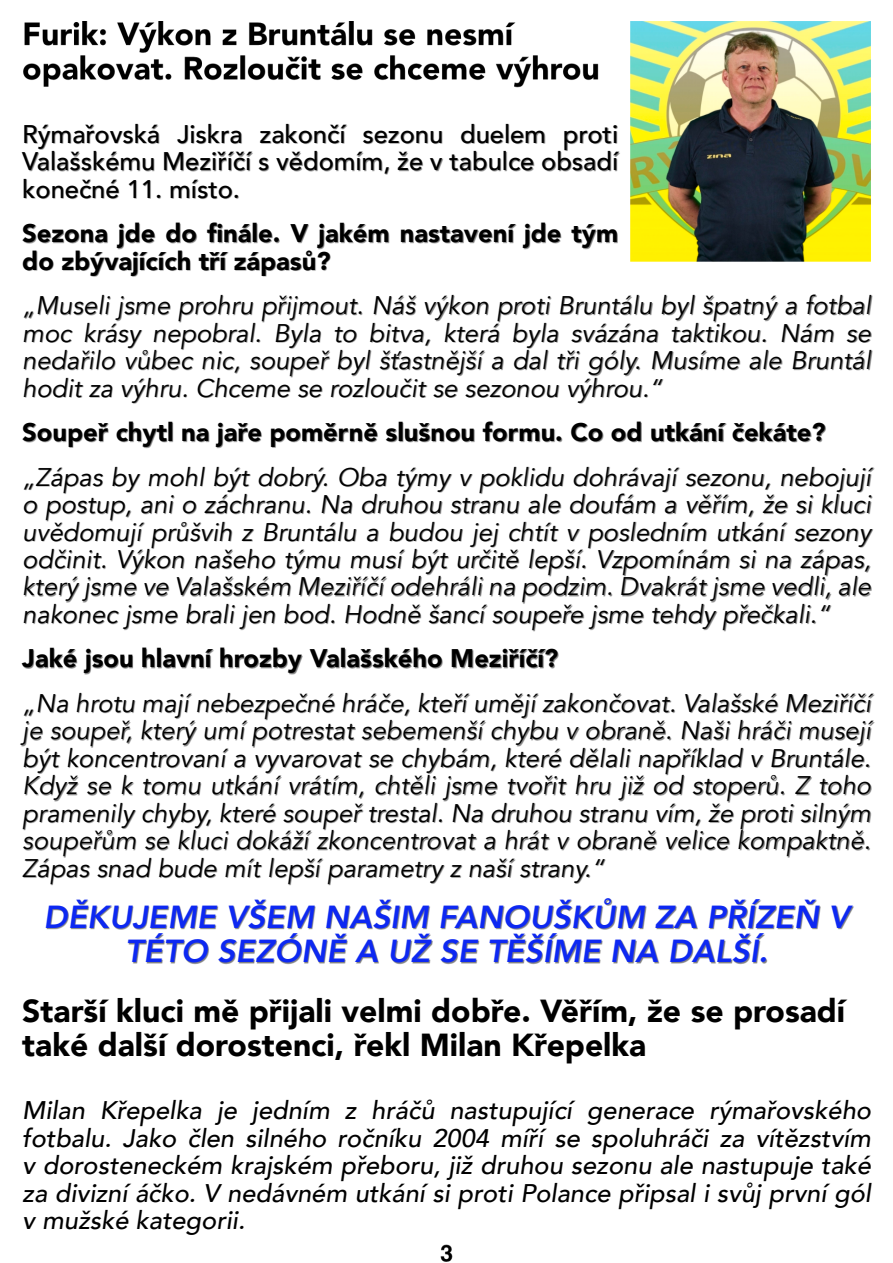
<style>
.page{position:relative;width:893px;height:1263px;background:#fff}
.page>*{position:absolute;margin:0;border:0;box-sizing:border-box;transform-origin:0 0}
.t1{font:900 31.8px/34.3px "Avenir";color:#000}
.t2{font:italic 800 31.8px/34.3px "Avenir";color:#0d28f2;text-align:center}
.t3{font:italic 25.5px/27.5px "Avenir";color:#000;text-align:justify}
.t4{font:italic 500 25.5px/27.5px "Avenir";color:#000;text-align:justify}
.t5{font:900 25.5px/27.5px "Avenir";color:#000}
.t6{font:500 25.5px/27.5px "Avenir";color:#000;text-align:justify}
</style>
<div class="page">
<img style="left:21px;top:21px;width:853px;height:1241px">
<img style="left:630px;top:21px;width:240px;height:241px">
<p class="t6" style="left:22px;top:121px;width:597px">Rýmařovská Jiskra zakončí sezonu duelem proti Valašskému Meziříčí s vědomím, že v tabulce obsadí konečné 11. místo.</p>
<p class="t5" style="left:22px;top:220px;width:597px">Sezona jde do finále. V jakém nastavení jde tým do zbývajících tří zápasů?</p>
<p class="t3" style="left:22px;top:292px;width:850px">„Museli jsme prohru přĳmout. Náš výkon proti Bruntálu byl špatný a fotbal moc krásy nepobral. Byla to bitva, která byla svázána taktikou. Nám se nedařilo vůbec nic, soupeř byl šťastnější a dal tři góly. Musíme ale Bruntál hodit za výhru. Chceme se rozloučit se sezonou výhrou.“</p>
<p class="t5" style="left:22px;top:419px;width:804px">Soupeř chytl na jaře poměrně slušnou formu. Co od utkání čekáte?</p>
<p class="t3" style="left:22px;top:464px;width:850px">„Zápas by mohl být dobrý. Oba týmy v poklidu dohrávají sezonu, nebojují o postup, ani o záchranu. Na druhou stranu ale doufám a věřím, že si kluci uvědomují průšvih z Bruntálu a budou jej chtít v posledním utkání sezony odčinit. Výkon našeho týmu musí být určitě lepší. Vzpomínám si na zápas, který jsme ve Valašském Meziříčí odehráli na podzim. Dvakrát jsme vedli, ale nakonec jsme brali jen bod. Hodně šancí soupeře jsme tehdy přečkali.“</p>
<p class="t5" style="left:22px;top:646px;width:537px">Jaké jsou hlavní hrozby Valašského Meziříčí?</p>
<p class="t3" style="left:22px;top:690px;width:850px">„Na hrotu mají nebezpečné hráče, kteří umějí zakončovat. Valašské Meziříčí je soupeř, který umí potrestat sebemenší chybu v obraně. Naši hráči musejí být koncentrovaní a vyvarovat se chybám, které dělali například v Bruntále.<br>Když se k tomu utkání vrátím, chtěli jsme tvořit hru již od stoperů. Z toho pramenily chyby, které soupeř trestal. Na druhou stranu vím, že proti silným soupeřům se kluci dokáží zkoncentrovat a hrát v obraně velice kompaktně.<br>Zápas snad bude mít lepší parametry z naší strany.“</p>
<p class="t2" style="left:44px;top:901px;width:807px">DĚKUJEME VŠEM NAŠIM FANOUŠKŮM ZA PŘÍZEŇ V<br>TÉTO SEZÓNĚ A UŽ SE TĚŠÍME NA DALŠÍ.</p>
<p class="t1" style="left:22px;top:994px;width:824px">Starší kluci mě přijali velmi dobře. Věřím, že se prosadí také další dorostenci, řekl Milan Křepelka</p>
<p class="t4" style="left:22px;top:1098px;width:850px">Milan Křepelka je jedním z hráčů nastupující generace rýmařovského fotbalu. Jako člen silného ročníku 2004 míří se spoluhráči za vítězstvím v dorosteneckém krajském přeboru, již druhou sezonu ale nastupuje také za divizní áčko. V nedávném utkání si proti Polance připsal i svůj první gól v mužské kategorii.</p>
</div>
